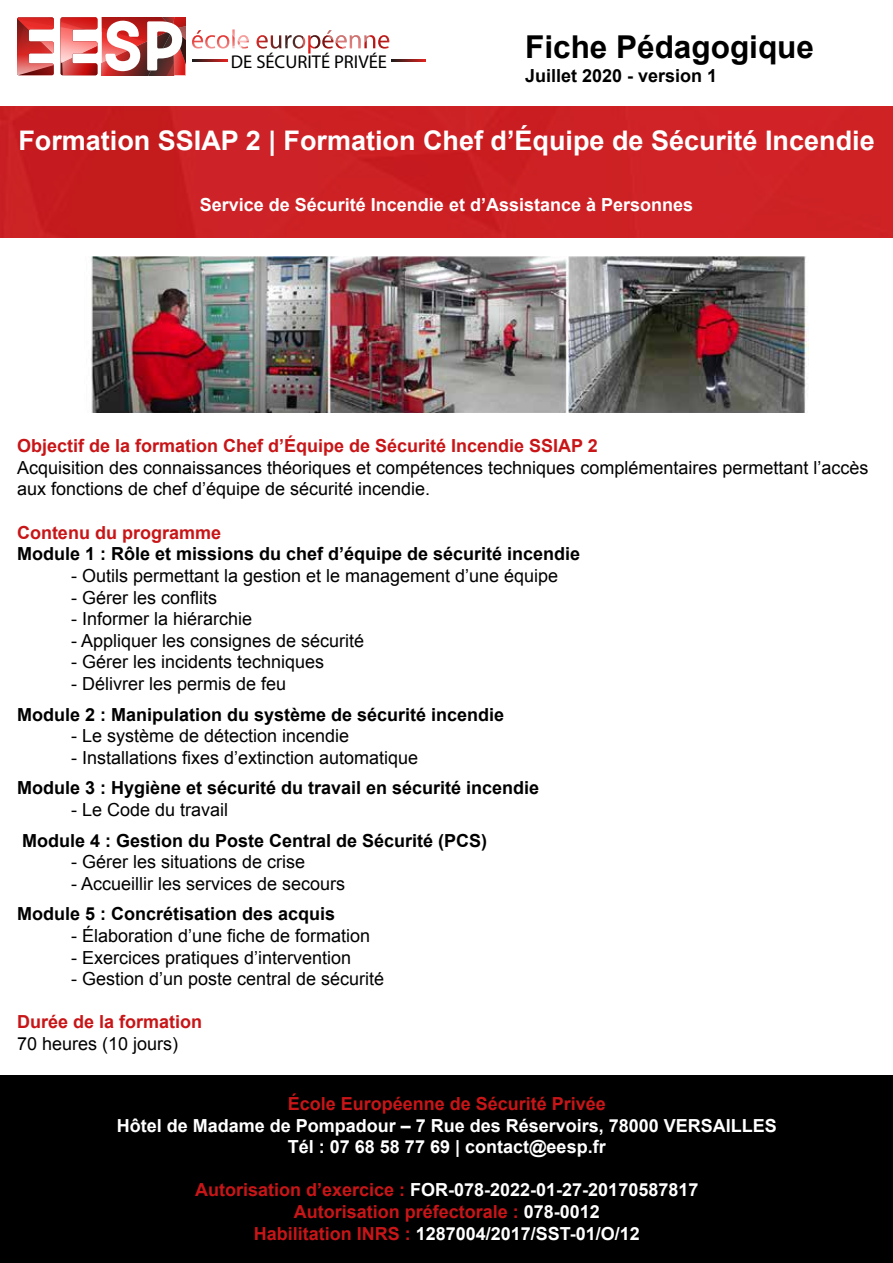
<style>
.page{position:relative;width:893px;height:1263px;background:#fff}
.page>*{position:absolute;margin:0;border:0;box-sizing:border-box;transform-origin:0 0}
.t1{font:700 31.5px "Arial";color:#000}
.t2{font:700 27px "Arial";color:#fff}
.t3{font:18.6px "Arcon Rounded Regular";color:#000}
.t4{font:18px/21.6px "Arial";color:#000}
.t5{font:700 18px/21.6px "Arial";color:#c81517;text-align:center}
.t6{font:700 18px "Arial";color:#000}
.t7{font:700 18px/21.6px "Arial";color:#fff;text-align:center}
.s1{color:#fff}
</style>
<div class="page">
<img style="left:0;top:106px;width:893px;height:131px">
<svg style="left:17px;top:17px;width:37px;height:58px"></svg>
<svg style="left:61px;top:17px;width:124px;height:58px"></svg>
<svg style="left:197px;top:30px;width:192px;height:24px"></svg>
<svg style="left:391px;top:60px;width:35px;height:1px"></svg>
<svg style="left:193px;top:60px;width:34px;height:1px"></svg>
<img style="left:91px;top:256px;width:717px;height:156px">
<div style="left:0;top:1075px;width:893px;height:188px;background:#000"></div>
<p class="t3" style="left:231px;top:50px;width:158px">DE SÉCURITÉ PRIVÉE</p>
<h1 class="t1" style="left:525px;top:26px;width:290px">Fiche Pédagogique</h1>
<p class="t6" style="left:525px;top:64px;width:194px">Juillet 2020 - version 1</p>
<h2 class="t2" style="left:18px;top:123px;width:858px">Formation SSIAP 2 | Formation Chef d’Équipe de Sécurité Incendie</h2>
<p class="t7" style="left:200px;top:195px;width:495px">Service de Sécurité Incendie et d’Assistance à Personnes</p>
<p class="t5" style="left:17px;top:436px;width:582px">Objectif de la formation Chef d’Équipe de Sécurité Incendie SSIAP 2</p>
<p class="t4" style="left:17px;top:457px;width:853px">Acquisition des connaissances théoriques et compétences techniques complémentaires permettant l’accès aux fonctions de chef d’équipe de sécurité incendie.</p>
<p class="t5" style="left:17px;top:522px;width:206px">Contenu du programme</p>
<p class="t6" style="left:17px;top:542px;width:565px">Module 1 : Rôle et missions du chef d’équipe de sécurité incendie</p>
<p class="t4" style="left:71px;top:565px;width:489px">- Outils permettant la gestion et le management d’une équipe</p>
<p class="t4" style="left:71px;top:587px;width:148px">- Gérer les conflits</p>
<p class="t4" style="left:71px;top:608px;width:183px">- Informer la hiérarchie</p>
<p class="t4" style="left:71px;top:630px;width:295px">- Appliquer les consignes de sécurité</p>
<p class="t4" style="left:71px;top:651px;width:255px">- Gérer les incidents techniques</p>
<p class="t4" style="left:71px;top:673px;width:217px">- Délivrer les permis de feu</p>
<p class="t6" style="left:17px;top:702px;width:489px">Module 2 : Manipulation du système de sécurité incendie</p>
<p class="t4" style="left:71px;top:725px;width:280px">- Le système de détection incendie</p>
<p class="t4" style="left:71px;top:747px;width:349px">- Installations fixes d’extinction automatique</p>
<p class="t6" style="left:17px;top:776px;width:524px">Module 3 : Hygiène et sécurité du travail en sécurité incendie</p>
<p class="t4" style="left:71px;top:799px;width:159px">- Le Code du travail</p>
<p class="t6" style="left:22px;top:828px;width:467px">Module 4 : Gestion du Poste Central de Sécurité (PCS)</p>
<p class="t4" style="left:71px;top:851px;width:236px">- Gérer les situations de crise</p>
<p class="t4" style="left:71px;top:873px;width:276px">- Accueillir les services de secours</p>
<p class="t6" style="left:17px;top:902px;width:320px">Module 5 : Concrétisation des acquis</p>
<p class="t4" style="left:71px;top:925px;width:301px">- Élaboration d’une fiche de formation</p>
<p class="t4" style="left:71px;top:947px;width:282px">- Exercices pratiques d’intervention</p>
<p class="t4" style="left:71px;top:968px;width:315px">- Gestion d’un poste central de sécurité</p>
<p class="t5" style="left:17px;top:1012px;width:187px">Durée de la formation</p>
<p class="t4" style="left:17px;top:1033px;width:163px">70 heures (10 jours)</p>
<p class="t5" style="left:288px;top:1093px;width:320px">École Européenne de Sécurité Privée</p>
<p class="t7" style="left:117px;top:1115px;width:662px">Hôtel de Madame de Pompadour – 7 Rue des Réservoirs, 78000 VERSAILLES<br>Tél : 07 68 58 77 69 | contact@eesp.fr</p>
<p class="t5" style="left:195px;top:1180px;width:505px">Autorisation d’exercice : <span class="s1">FOR-078-2022-01-27-20170587817<br></span>Autorisation préfectorale : <span class="s1">078-0012<br></span>Habilitation INRS : <span class="s1">1287004/2017/SST-01/O/12</span></p>
</div>
